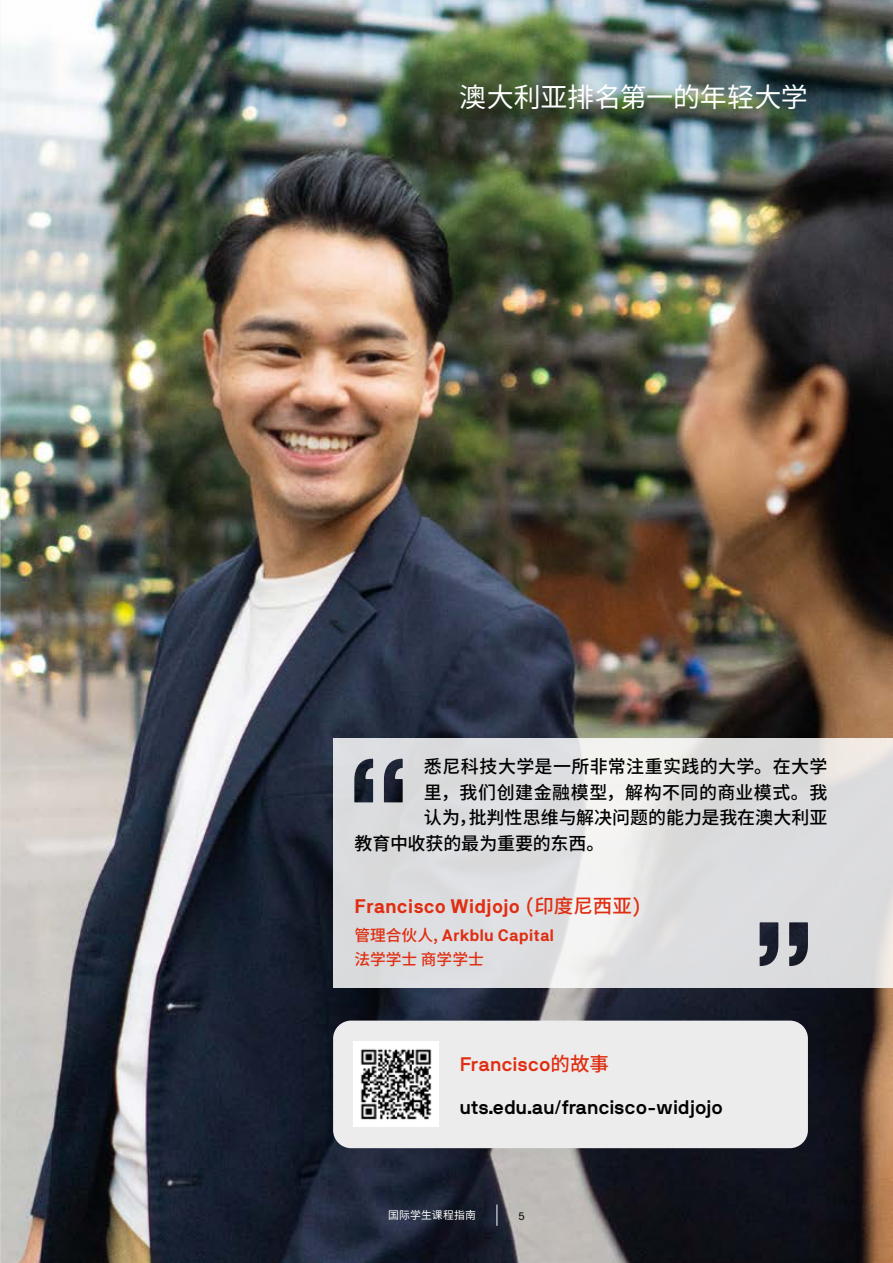
<style>
.page{position:relative;width:893px;height:1263px;background:#fff}
.page>*{position:absolute;margin:0;border:0;box-sizing:border-box;transform-origin:0 0}
.t1{font:27px "Source Han Sans CN";letter-spacing:-.005em;color:#fff}
.t2{font:700 19.5px/42.9px "NB International Pro";color:#000}
.t3{font:700 19.5px "NB Akademie";color:#e02e12}
.t4{font:500 18px "Source Han Sans CN";letter-spacing:.01em;color:#000}
.t5{font:500 18px "Source Han Sans CN";letter-spacing:-.01em;color:#000}
.t6{font:700 16.5px "NB Akademie";color:#e02e12}
.t7{font:500 15.75px "Source Han Sans CN";color:#e02e12}
.t8{font:10.8px "Source Han Sans CN";letter-spacing:.015em;color:#fff}
.t9{font:10.8px "NB Akademie";color:#000}
.s1{font-family:"Source Han Sans CN";font-weight:500}
.s2{font-family:"Source Han Sans CN";font-weight:500;font-size:15.75px}
.s3{color:#e02e12}
.s4{font-family:"Source Han Sans CN";font-weight:500;color:#e02e12}
</style>
<div class="page">
<img style="left:0;top:0;width:893px;height:1263px">
<svg style="left:333px;top:738px;width:560px;height:249px;background:#dedfe0"></svg>
<img style="left:760px;top:922px;width:48px;height:44px">
<img style="left:354px;top:759px;width:49px;height:43px">
<div style="left:333px;top:1020px;width:475px;height:128px;background:#ececec;border-radius:18px"></div>
<img style="left:354px;top:1041px;width:85px;height:85px">
<svg style="left:497px;top:1204px;width:1px;height:22px"></svg>
<h1 class="t1" style="left:459px;top:81px;width:350px">澳大利亚排名第一的年轻大学</h1>
<p class="t4" style="left:424px;top:756px;width:405px">悉尼科技大学是一所非常注重实践的大学。在大学</p>
<p class="t4" style="left:424px;top:782px;width:405px">里，我们创建金融模型，解构不同的商业模式。我</p>
<p class="t4" style="left:424px;top:807px;width:405px">认为，批判性思维与解决问题的能力是我在澳大利亚</p>
<p class="t5" style="left:354px;top:833px;width:252px">教育中收获的最为重要的东西。</p>
<p class="t3" style="left:354px;top:894px;width:289px">Francisco Widjojo <span class="s1">(印度尼西亚)</span></p>
<p class="t6" style="left:354px;top:926px;width:201px"><span class="s2">管理合伙人</span><span class="s1">,</span> Arkblu Capital</p>
<p class="t7" style="left:354px;top:950px;width:131px">法学学士 商学学士</p>
<p class="t2" style="left:460px;top:1042px;width:265px"><span class="s3">Francisco</span><span class="s4">的故事</span>uts.edu.au/francisco-widjojo</p>
<p class="t8" style="left:388px;top:1209px;width:90px">国际学生课程指南</p>
<p class="t9" style="left:518px;top:1209px;width:8px">5</p>
</div>
